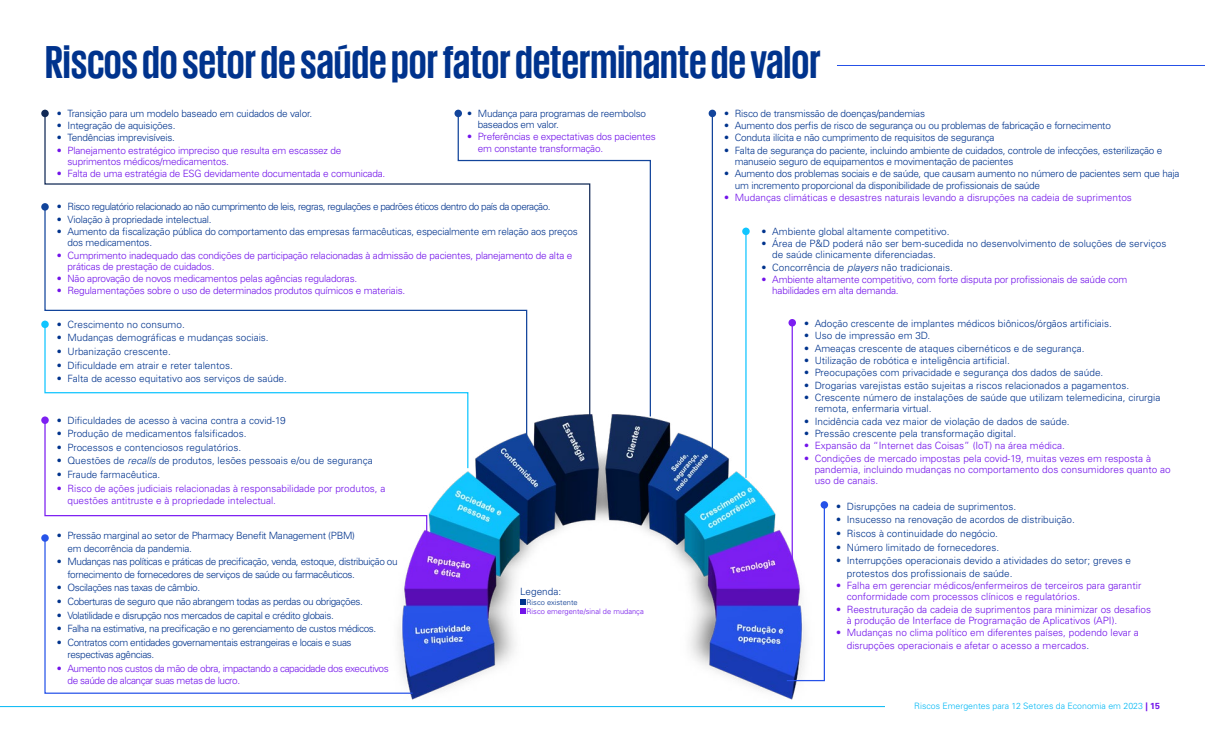
<style>
.page{position:relative;width:1205px;height:745px;background:#fff}
.page>*{position:absolute;margin:0;border:0;box-sizing:border-box;transform-origin:0 0}
.t1{font:700 47.5px "KPMG";color:#00338d}
.t2{font:300 10px/11.2px "Univers LT Std";color:#00338d}
.t3{font:300 10px/11.2px "Univers LT Std";letter-spacing:-.02em;color:#00338d}
.t4{font:300 10px/11.2px "Univers LT Std";color:#7213ea}
.t5{font:300 10px/11.2px "Univers LT Std";letter-spacing:-.02em;color:#7213ea}
.t6{font:300 10px/12.5px "Univers LT Std";letter-spacing:-.04em;color:#00338d}
.t7{font:300 10px "Univers LT Std";letter-spacing:-.05em;color:#00338d}
.t8{font:300 10px/12.5px "Univers LT Std";letter-spacing:-.04em;color:#7213ea}
.t9{font:300 8.75px "Univers LT Std";color:#00b8f5}
.t10{font:300 7.5px "Univers LT Std";color:#7213ea}
.t11{font:300 7.5px "Univers LT Std";color:#00338d}
.s1{font-style:italic}
.s2{color:#00338d}
.s3{font-weight:700;color:#7213ea}
</style>
<div class="page">
<hr style="left:0;top:705px;width:885px;height:1px;background:#00b8f5">
<img style="left:368px;top:402px;width:469px;height:306px">
<hr style="left:837px;top:65px;width:368px;height:1px;background:#2651e7">
<hr style="left:712px;top:113px;width:1px;height:338px;background:#12449b">
<div style="left:708px;top:110px;width:8px;height:7px;background:#12449b;border-radius:50%"></div>
<svg style="left:591px;top:159px;width:60px;height:258px"></svg>
<hr style="left:745px;top:231px;width:1px;height:246px;background:#10c5ff">
<div style="left:742px;top:227px;width:8px;height:8px;background:#10c5ff;border-radius:50%"></div>
<hr style="left:791px;top:322px;width:2px;height:254px;background:#7c1ef1">
<div style="left:788px;top:319px;width:8px;height:7px;background:#7c1ef1;border-radius:50%"></div>
<svg style="left:785px;top:503px;width:40px;height:178px"></svg>
<div style="left:820px;top:501px;width:8px;height:7px;background:#2652e8;border-radius:50%"></div>
<svg style="left:44px;top:112px;width:547px;height:312px"></svg>
<div style="left:41px;top:110px;width:8px;height:7px;background:#112956;border-radius:50%"></div>
<svg style="left:44px;top:205px;width:484px;height:234px"></svg>
<div style="left:41px;top:203px;width:8px;height:7px;background:#12449b;border-radius:50%"></div>
<svg style="left:44px;top:323px;width:425px;height:146px"></svg>
<div style="left:41px;top:320px;width:8px;height:8px;background:#10c5ff;border-radius:50%"></div>
<svg style="left:44px;top:418px;width:384px;height:127px"></svg>
<div style="left:41px;top:416px;width:8px;height:7px;background:#7d1ff2;border-radius:50%"></div>
<svg style="left:44px;top:536px;width:370px;height:158px"></svg>
<div style="left:41px;top:534px;width:8px;height:7px;background:#2854e9;border-radius:50%"></div>
<h1 class="t1" style="left:45px;top:37px;width:777px">Riscos do setor de saúde por fator determinante de valor</h1>
<p class="t3" style="left:57px;top:108px;width:257px">• Transição para um modelo baseado em cuidados de valor.</p>
<p class="t3" style="left:57px;top:120px;width:120px">• Integração de aquisições.</p>
<p class="t3" style="left:57px;top:132px;width:120px">• Tendências imprevisíveis.</p>
<p class="t5" style="left:68px;top:144px;width:275px;text-indent:-11px">• Planejamento estratégico impreciso que resulta em escassez de suprimentos médicos/medicamentos.</p>
<p class="t5" style="left:57px;top:168px;width:330px">• Falta de uma estratégia de ESG devidamente documentada e comunicada.</p>
<p class="t3" style="left:478px;top:108px;width:170px;text-indent:-11px">• Mudança para programas de reembolso baseados em valor.</p>
<p class="t5" style="left:478px;top:131px;width:179px;text-indent:-11px">• Preferências e expectativas dos pacientes em constante transformação.</p>
<p class="t7" style="left:57px;top:200px;width:495px">• Risco regulatório relacionado ao não cumprimento de leis, regras, regulações e padrões éticos dentro do país da operação.</p>
<p class="t3" style="left:57px;top:213px;width:156px">• Violação à propriedade intelectual.</p>
<p class="t3" style="left:68px;top:226px;width:512px;text-indent:-11px">• Aumento da fiscalização pública do comportamento das empresas farmacêuticas, especialmente em relação aos preços dos medicamentos.</p>
<p class="t5" style="left:68px;top:249px;width:506px;text-indent:-11px">• Cumprimento inadequado das condições de participação relacionadas à admissão de pacientes, planejamento de alta e práticas de prestação de cuidados.</p>
<p class="t5" style="left:57px;top:273px;width:302px">• Não aprovação de novos medicamentos pelas agências reguladoras.</p>
<p class="t5" style="left:57px;top:285px;width:350px">• Regulamentações sobre o uso de determinados produtos químicos e materiais.</p>
<p class="t2" style="left:57px;top:318px;width:129px">• Crescimento no consumo.</p>
<p class="t2" style="left:57px;top:332px;width:213px">• Mudanças demográficas e mudanças sociais.</p>
<p class="t2" style="left:57px;top:345px;width:115px">• Urbanização crescente.</p>
<p class="t2" style="left:57px;top:359px;width:177px">• Dificuldade em atrair e reter talentos.</p>
<p class="t2" style="left:57px;top:372px;width:231px">• Falta de acesso equitativo aos serviços de saúde.</p>
<p class="t2" style="left:57px;top:414px;width:230px">• Dificuldades de acesso à vacina contra a covid-19</p>
<p class="t2" style="left:57px;top:428px;width:191px">• Produção de medicamentos falsificados.</p>
<p class="t2" style="left:57px;top:441px;width:186px">• Processos e contenciosos regulatórios.</p>
<p class="t2" style="left:57px;top:455px;width:317px">• Questões de <span class="s1">recalls</span> de produtos, lesões pessoais e/ou de segurança</p>
<p class="t2" style="left:57px;top:468px;width:105px">• Fraude farmacêutica.</p>
<p class="t4" style="left:68px;top:481px;width:319px;line-height:12.5px;text-indent:-11px">• Risco de ações judiciais relacionadas à responsabilidade por produtos, a questões antitruste e à propriedade intelectual.</p>
<p class="t3" style="left:68px;top:529px;width:289px;line-height:12.5px;text-indent:-11px">• Pressão marginal ao setor de Pharmacy Benefit Management (PBM) em decorrência da pandemia.</p>
<p class="t6" style="left:68px;top:555px;width:332px;text-indent:-11px">• Mudanças nas políticas e práticas de precificação, venda, estoque, distribuição ou fornecimento de fornecedores de serviços de saúde ou farmacêuticos.</p>
<p class="t6" style="left:57px;top:581px;width:145px">• Oscilações nas taxas de câmbio.</p>
<p class="t6" style="left:57px;top:595px;width:307px">• Coberturas de seguro que não abrangem todas as perdas ou obrigações.</p>
<p class="t6" style="left:57px;top:608px;width:278px">• Volatilidade e disrupção nos mercados de capital e crédito globais.</p>
<p class="t6" style="left:57px;top:622px;width:321px">• Falha na estimativa, na precificação e no gerenciamento de custos médicos.</p>
<p class="t6" style="left:68px;top:635px;width:286px;text-indent:-11px">• Contratos com entidades governamentais estrangeiras e locais e suas respectivas agências.</p>
<p class="t8" style="left:68px;top:661px;width:323px;text-indent:-11px">• Aumento nos custos da mão de obra, impactando a capacidade dos executivos de saúde de alcançar suas metas de lucro.</p>
<p class="t2" style="left:520px;top:585px;width:42px">Legenda:</p>
<p class="t11" style="left:527px;top:597px;width:53px">Risco existente</p>
<p class="t10" style="left:527px;top:606px;width:119px">Risco emergente/sinal de mudança</p>
<p class="t3" style="left:724px;top:108px;width:202px">• Risco de transmissão de doenças/pandemias</p>
<p class="t3" style="left:724px;top:120px;width:388px">• Aumento dos perfis de risco de segurança ou ou problemas de fabricação e fornecimento</p>
<p class="t3" style="left:724px;top:132px;width:272px">• Conduta ilícita e não cumprimento de requisitos de segurança</p>
<p class="t3" style="left:735px;top:144px;width:429px;text-indent:-11px">• Falta de segurança do paciente, incluindo ambiente de cuidados, controle de infecções, esterilização e manuseio seguro de equipamentos e movimentação de pacientes</p>
<p class="t3" style="left:735px;top:168px;width:446px;text-indent:-11px">• Aumento dos problemas sociais e de saúde, que causam aumento no número de pacientes sem que haja um incremento proporcional da disponibilidade de profissionais de saúde</p>
<p class="t4" style="left:724px;top:192px;width:409px">• Mudanças climáticas e desastres naturais levando a disrupções na cadeia de suprimentos</p>
<p class="t2" style="left:761px;top:225px;width:189px">• Ambiente global altamente competitivo.</p>
<p class="t2" style="left:772px;top:238px;width:396px;text-indent:-11px">• Área de P&amp;D poderá não ser bem-sucedida no desenvolvimento de soluções de serviços de saúde clinicamente diferenciadas.</p>
<p class="t2" style="left:761px;top:261px;width:193px">• Concorrência de <span class="s1">players</span> não tradicionais.</p>
<p class="t5" style="left:772px;top:273px;width:357px;text-indent:-11px">• Ambiente altamente competitivo, com forte disputa por profissionais de saúde com habilidades em alta demanda.</p>
<p class="t2" style="left:804px;top:317px;width:309px">• Adoção crescente de implantes médicos biônicos/órgãos artificiais.</p>
<p class="t2" style="left:804px;top:330px;width:128px">• Uso de impressão em 3D.</p>
<p class="t2" style="left:804px;top:342px;width:282px">• Ameaças crescente de ataques cibernéticos e de segurança.</p>
<p class="t2" style="left:804px;top:354px;width:207px">• Utilização de robótica e inteligência artificial.</p>
<p class="t2" style="left:804px;top:367px;width:301px">• Preocupações com privacidade e segurança dos dados de saúde.</p>
<p class="t2" style="left:804px;top:379px;width:326px">• Drogarias varejistas estão sujeitas a riscos relacionados a pagamentos.</p>
<p class="t2" style="left:815px;top:391px;width:347px;text-indent:-11px">• Crescente número de instalações de saúde que utilizam telemedicina, cirurgia remota, enfermaria virtual.</p>
<p class="t2" style="left:804px;top:415px;width:267px">• Incidência cada vez maior de violação de dados de saúde.</p>
<p class="t2" style="left:804px;top:427px;width:214px">• Pressão crescente pela transformação digital.</p>
<p class="t4" style="left:804px;top:440px;width:262px">• Expansão da “Internet das Coisas” (IoT) na área médica.</p>
<p class="t4" style="left:815px;top:452px;width:357px;text-indent:-11px">• Condições de mercado impostas pela covid-19, muitas vezes em resposta à pandemia, incluindo mudanças no comportamento dos consumidores quanto ao uso de canais.</p>
<p class="t2" style="left:836px;top:500px;width:181px">• Disrupções na cadeia de suprimentos.</p>
<p class="t2" style="left:836px;top:514px;width:240px">• Insucesso na renovação de acordos de distribuição.</p>
<p class="t2" style="left:836px;top:527px;width:163px">• Riscos à continuidade do negócio.</p>
<p class="t2" style="left:836px;top:541px;width:164px">• Número limitado de fornecedores.</p>
<p class="t2" style="left:847px;top:554px;width:286px;line-height:12.5px;text-indent:-11px">• Interrupções operacionais devido a atividades do setor; greves e protestos dos profissionais de saúde.</p>
<p class="t4" style="left:847px;top:579px;width:296px;text-indent:-11px">• Falha em gerenciar médicos/enfermeiros de terceiros para garantir conformidade com processos clínicos e regulatórios.</p>
<p class="t4" style="left:847px;top:603px;width:306px;text-indent:-11px">• Reestruturação da cadeia de suprimentos para minimizar os desafios à produção de Interface de Programação de Aplicativos (API).</p>
<p class="t4" style="left:847px;top:626px;width:294px;line-height:12.5px;text-indent:-11px">• Mudanças no clima político em diferentes países, podendo levar a disrupções operacionais e afetar o acesso a mercados<span class="s2">.</span></p>
<p class="t9" style="left:914px;top:700px;width:247px">Riscos Emergentes para 12 Setores da Economia em 2023 <span class="s3">| 15</span></p>
</div>
